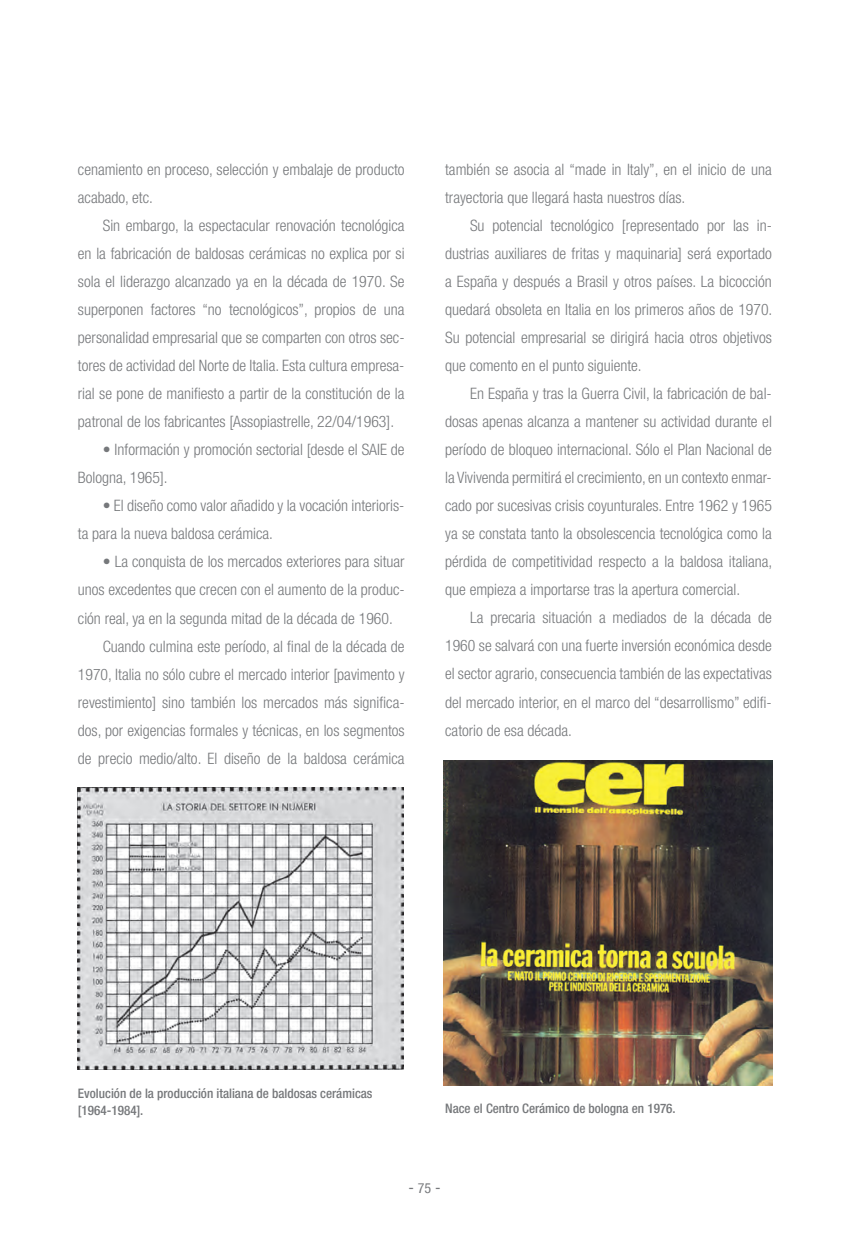
<style>
.page{position:relative;width:849px;height:1246px;background:#fff}
.page>*{position:absolute;margin:0;border:0;box-sizing:border-box;transform-origin:0 0}
.t1{font:300 condensed 15.75px/28px "Helvetica Neue LT Com";color:#76787b}
.t2{font:condensed 15.75px "Helvetica Neue LT Com";color:#76787b}
.t3{font:500 condensed 13.12px/17.5px "Helvetica Neue LT Com";color:#76787b}
.s1{font-size:14px}
</style>
<div class="page">
<img style="left:77px;top:787px;width:326px;height:282px">
<img style="left:443px;top:760px;width:329px;height:325px">
<p class="t1" style="left:78px;top:155px;width:328px">cenamiento en proceso, selección y embalaje de producto acabado, etc.</p>
<p class="t1" style="left:78px;top:211px;width:328px;text-align:justify;text-indent:25px">Sin embargo, la espectacular renovación tecnológica en la fabricación de baldosas cerámicas no explica por si sola el liderazgo alcanzado ya en la década de 1970. Se superponen factores “no tecnológicos”, propios de una personalidad empresarial que se comparten con otros sec&shy;tores de actividad del Norte de Italia. Esta cultura empresa&shy;rial se pone de manifiesto a partir de la constitución de la patronal de los fabricantes [Assopiastrelle, 22/04/1963].</p>
<p class="t1" style="left:78px;top:435px;width:328px;text-indent:25px">• Información y promoción sectorial [desde el SAIE de<br>Bologna, 1965].</p>
<p class="t1" style="left:78px;top:491px;width:328px;text-indent:25px">• El diseño como valor añadido y la vocación interioris&shy;ta para la nueva baldosa cerámica.</p>
<p class="t1" style="left:103px;top:547px;width:303px">• La conquista de los mercados exteriores para situar</p>
<p class="t1" style="left:78px;top:575px;width:328px">unos excedentes que crecen con el aumento de la produc-</p>
<p class="t1" style="left:78px;top:603px;width:316px">ción real, ya en la segunda mitad de la década de 1960.</p>
<p class="t1" style="left:103px;top:631px;width:303px">Cuando culmina este período, al final de la década de</p>
<p class="t1" style="left:78px;top:659px;width:328px">1970, Italia no sólo cubre el mercado interior [pavimento y</p>
<p class="t1" style="left:78px;top:687px;width:328px">revestimiento] sino también los mercados más significa-</p>
<p class="t1" style="left:78px;top:715px;width:328px">dos, por exigencias formales y técnicas, en los segmentos</p>
<p class="t1" style="left:78px;top:743px;width:328px">de precio medio/alto. El diseño de la baldosa cerámica</p>
<p class="t1" style="left:445px;top:155px;width:328px">también se asocia al “made in Italy”, en el inicio de una trayectoria que llegará hasta nuestros días.</p>
<p class="t1" style="left:445px;top:211px;width:328px;text-align:justify;text-indent:25px">Su potencial tecnológico [representado por las in&shy;dustrias auxiliares de fritas y maquinaria] será exportado a España y después a Brasil y otros países. La bicocción quedará obsoleta en Italia en los primeros años de 1970.<br>Su potencial empresarial se dirigirá hacia otros objetivos que comento en el punto siguiente.</p>
<p class="t1" style="left:445px;top:379px;width:328px;text-align:justify;text-indent:25px">En España y tras la Guerra Civil, la fabricación de bal&shy;dosas apenas alcanza a mantener su actividad durante el período de bloqueo internacional. Sólo el Plan Nacional de la Vivivenda permitirá el crecimiento, en un contexto enmar&shy;cado por sucesivas crisis coyunturales. Entre 1962 y 1965 ya se constata tanto la obsolescencia tecnológica como la pérdida de competitividad respecto a la baldosa italiana, que empieza a importarse tras la apertura comercial.</p>
<p class="t1" style="left:445px;top:603px;width:328px;text-align:justify;text-indent:25px">La precaria situación a mediados de la década de 1960 se salvará con una fuerte inversión económica desde el sector agrario, consecuencia también de las expectativas del mercado interior, en el marco del “desarrollismo” edifi&shy;catorio de esa década.</p>
<p class="t3" style="left:78px;top:1084px;width:296px">Evolución de la producción italiana de baldosas cerámicas [1964-1984].</p>
<p class="t3" style="left:445px;top:1098px;width:232px">Nace el Centro Cerámico de bologna en 1976.</p>
<p class="t2" style="left:408px;top:1177px;width:34px">- <span class="s1">75</span> -</p>
</div>
